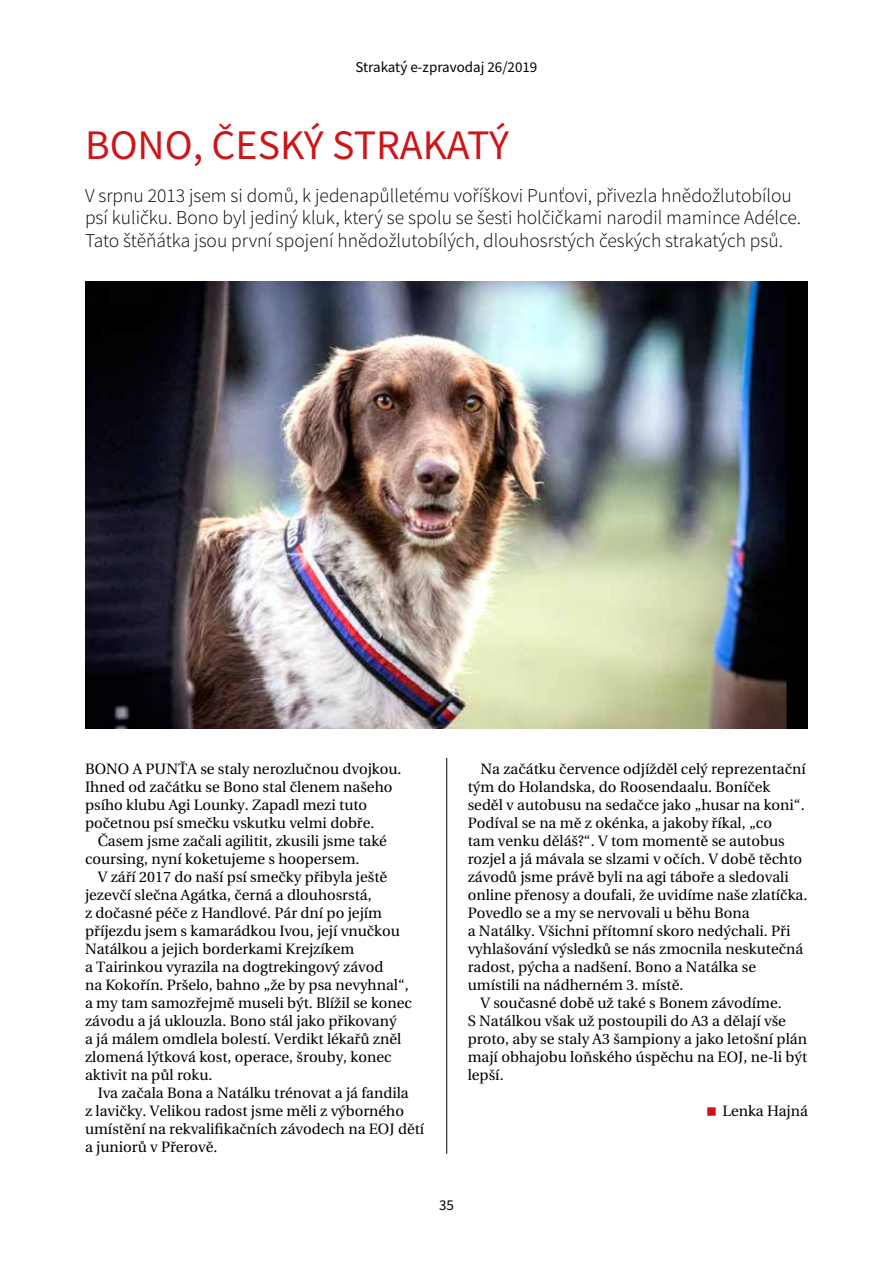
<style>
.page{position:relative;width:893px;height:1263px;background:#fff}
.page>*{position:absolute;margin:0;border:0;box-sizing:border-box;transform-origin:0 0}
.t1{font:42px "Source Sans Pro";color:#cd1619}
.t2{font:300 19.5px/22.5px "Source Sans Pro";color:#000}
.t3{font:15px/18px "Utopia CE";color:#000}
.t4{font:15px "Source Sans Pro";color:#000}
</style>
<div class="page">
<hr style="left:446px;top:758px;width:1px;height:396px;background:#000">
<img style="left:85px;top:282px;width:723px;height:446px">
<p class="t4" style="left:356px;top:57px;width:183px">Strakatý e-zpravodaj 26/2019</p>
<h1 class="t1" style="left:85px;top:118px;width:151px">Bono, česk</h1>
<h1 class="t1" style="left:304px;top:118px;width:52px">ý strakat</h1>
<h1 class="t1" style="left:489px;top:118px;width:21px">ý</h1>
<p class="t2" style="left:85px;top:184px;width:718px">V srpnu 2013 jsem si domů, k jedenapůlletému voříškovi Punťovi, přivezla hnědožlutobílou psí kuličku. Bono byl jediný kluk, který se spolu se šesti holčičkami narodil mamince Adélce.<br>Tato štěňátka jsou první spojení hnědožlutobílých, dlouhosrstých českých strakatých psů.</p>
<p class="t3" style="left:85px;top:760px;width:318px">Bono a Punťa se staly nerozlučnou dvojkou.<br>Ihned od začátku se Bono stal členem našeho psího klubu Agi Lounky. Zapadl mezi tuto početnou psí smečku vskutku velmi dobře.</p>
<p class="t3" style="left:85px;top:832px;width:303px;text-indent:13px">Časem jsme začali agilitit, zkusili jsme také coursing, nyní koketujeme s hoopersem.</p>
<p class="t3" style="left:85px;top:868px;width:328px;text-indent:13px">V září 2017 do naší psí smečky přibyla ještě jezevčí slečna Agátka, černá a dlouhosrstá,<br>z dočasné péče z Handlové. Pár dní po jejím příjezdu jsem s kamarádkou Ivou, její vnučkou Natálkou a jejich borderkami Krejzíkem<br>a Tairinkou vyrazila na dogtrekingový závod<br>na Kokořín. Pršelo, bahno „že by psa nevyhnal“, a my tam samozřejmě museli být. Blížil se konec závodu a já uklouzla. Bono stál jako přikovaný<br>a já málem omdlela bolestí. Verdikt lékařů zněl zlomená lýtková kost, operace, šrouby, konec aktivit na půl roku.</p>
<p class="t3" style="left:85px;top:1084px;width:341px;text-indent:13px">Iva začala Bona a Natálku trénovat a já fandila<br>z lavičky. Velikou radost jsme měli z výborného umístění na rekvalifikačních závodech na EOJ dětí a juniorů v Přerově.</p>
<p class="t3" style="left:480px;top:760px;width:327px">Na začátku července odjížděl celý reprezentační</p>
<p class="t3" style="left:468px;top:778px;width:304px">tým do Holandska, do Roosendaalu. Boníček</p>
<p class="t3" style="left:468px;top:796px;width:338px">seděl v autobusu na sedačce jako „husar na koni“.</p>
<p class="t3" style="left:468px;top:814px;width:306px">Podíval se na mě z okénka, a jakoby říkal, „co</p>
<p class="t3" style="left:468px;top:832px;width:318px">tam venku děláš?“. V tom momentě se autobus</p>
<p class="t3" style="left:468px;top:850px;width:336px">rozjel a já mávala se slzami v očích. V době těchto</p>
<p class="t3" style="left:468px;top:868px;width:322px">závodů jsme právě byli na agi táboře a sledovali</p>
<p class="t3" style="left:468px;top:886px;width:341px">online přenosy a doufali, že uvidíme naše zlatíčka.</p>
<p class="t3" style="left:468px;top:904px;width:283px">Povedlo se a my se nervovali u běhu Bona</p>
<p class="t3" style="left:468px;top:922px;width:324px">a Natálky. Všichni přítomní skoro nedýchali. Při</p>
<p class="t3" style="left:468px;top:940px;width:337px">vyhlašování výsledků se nás zmocnila neskutečná</p>
<p class="t3" style="left:468px;top:958px;width:290px">radost, pýcha a nadšení. Bono a Natálka se</p>
<p class="t3" style="left:468px;top:976px;width:217px">umístili na nádherném 3. místě.</p>
<p class="t3" style="left:480px;top:994px;width:303px">V současné době už také s Bonem závodíme.</p>
<p class="t3" style="left:468px;top:1012px;width:320px">S Natálkou však už postoupili do A3 a dělají vše</p>
<p class="t3" style="left:468px;top:1030px;width:341px">proto, aby se staly A3 šampiony a jako letošní plán</p>
<p class="t3" style="left:468px;top:1048px;width:341px">mají obhajobu loňského úspěchu na EOJ, ne-li být</p>
<p class="t3" style="left:468px;top:1066px;width:37px">lepší.</p>
<p class="t3" style="left:722px;top:1102px;width:87px">Lenka Hajná</p>
<p class="t4" style="left:439px;top:1196px;width:16px">35</p>
</div>
